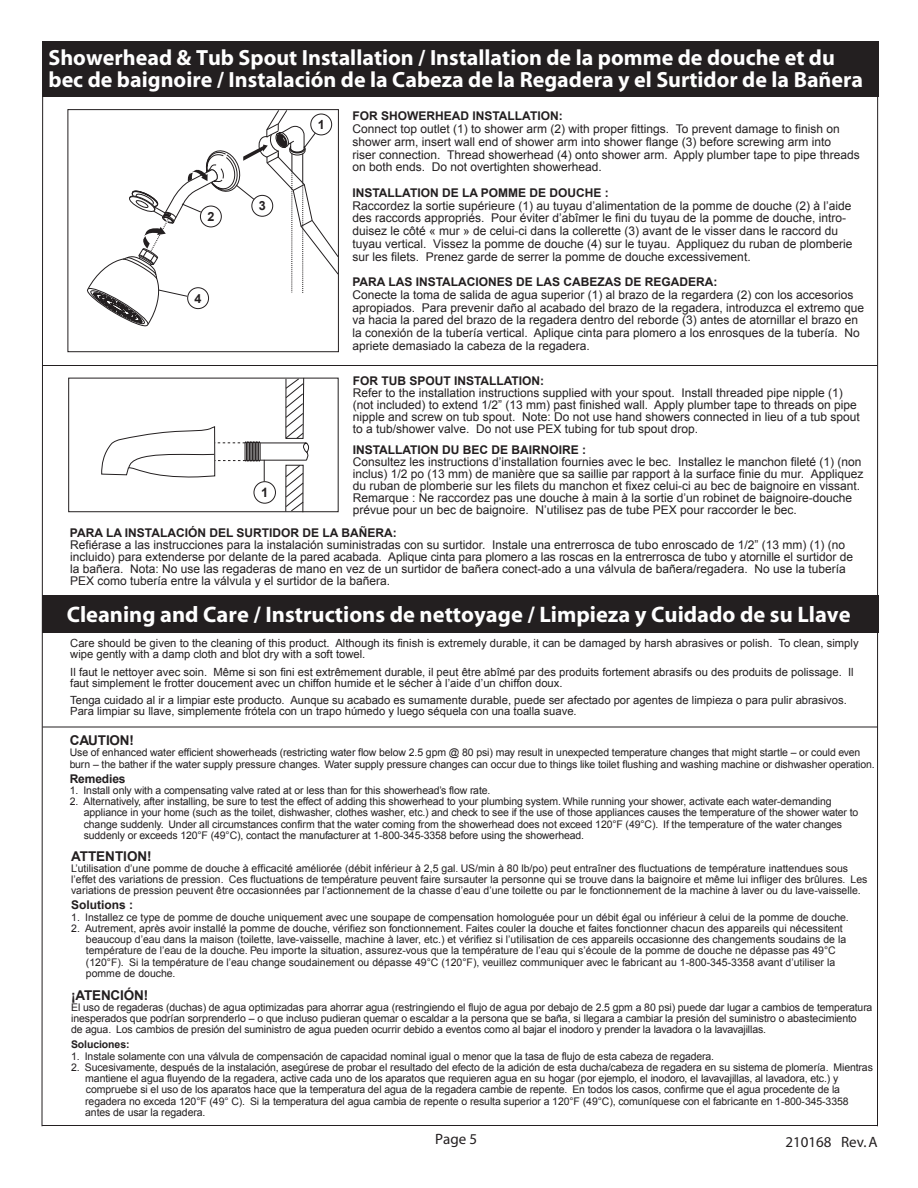
<style>
.page{position:relative;width:918px;height:1188px;background:#fff}
.page>*{position:absolute;margin:0;border:0;box-sizing:border-box;transform-origin:0 0}
.t1{font:700 22.5px "Myriad";color:#fff}
.t2{font:700 22.05px/22.5px "Myriad";color:#fff}
.t3{font:15px "Myriad";color:#231f20}
.t4{font:700 13.5px "Arial";letter-spacing:-.01em;color:#231f20}
.t5{font:700 12.9px "Arial";color:#231f20}
.t6{font:700 12.6px "Arial";color:#231f20}
.t7{font:12px/12.8px "Arial";color:#231f20}
.t8{font:700 12px "Arial";color:#231f20}
.t9{font:11.25px/11.2px "Arial";color:#231f20}
.t10{font:10.5px/11.2px "Arial";letter-spacing:-.01em;color:#231f20}
.t11{font:700 10.5px "Arial";letter-spacing:-.01em;color:#231f20}
</style>
<div class="page">
<div style="left:42px;top:41px;width:836px;height:56px;background:#231f20"></div>
<div style="left:68px;top:109px;width:271px;height:243px;border:1px solid #231f20"></div>
<svg style="left:86px;top:110px;width:252px;height:218px"></svg>
<svg style="left:41px;top:97px;width:2px;height:1030px"></svg>
<hr style="left:877px;top:97px;width:1px;height:1029px;background:#231f20">
<div style="left:68px;top:378px;width:271px;height:134px;border:1px solid #231f20"></div>
<svg style="left:101px;top:377px;width:210px;height:136px"></svg>
<hr style="left:42px;top:1125px;width:836px;height:1px;background:#231f20">
<div style="left:43px;top:595px;width:836px;height:38px;background:#231f20"></div>
<hr style="left:43px;top:365px;width:835px;height:1px;background:#231f20">
<hr style="left:43px;top:727px;width:835px;height:1px;background:#231f20">
<h2 class="t2" style="left:48px;top:47px;width:816px">Showerhead &amp; Tub Spout Installation / Installation de la pomme de douche et du bec de baignoire / Instalación de la Cabeza de la Regadera y el Surtidor de la Bañera</h2>
<p class="t6" style="left:207px;top:208px;width:9px">2</p>
<p class="t6" style="left:195px;top:290px;width:9px">4</p>
<p class="t6" style="left:259px;top:197px;width:9px">3</p>
<p class="t6" style="left:318px;top:116px;width:9px">1</p>
<p class="t8" style="left:353px;top:108px;width:212px">FOR SHOWERHEAD INSTALLATION:</p>
<p class="t7" style="left:353px;top:123px;width:509px">Connect top outlet (1) to shower arm (2) with proper fittings. To prevent damage to finish on shower arm, insert wall end of shower arm into shower flange (3) before screwing arm into<br>riser connection. Thread showerhead (4) onto shower arm. Apply plumber tape to pipe threads on both ends. Do not overtighten showerhead.</p>
<p class="t8" style="left:353px;top:185px;width:258px">INSTALLATION DE LA POMME DE DOUCHE :</p>
<p class="t7" style="left:353px;top:199px;width:501px">Raccordez la sortie supérieure (1) au tuyau d’alimentation de la pomme de douche (2) à l’aide des raccords appropriés. Pour éviter d’abîmer le fini du tuyau de la pomme de douche, intro&shy;duisez le côté « mur » de celui-ci dans la collerette (3) avant de le visser dans le raccord du tuyau vertical. Vissez la pomme de douche (4) sur le tuyau. Appliquez du ruban de plomberie sur les filets. Prenez garde de serrer la pomme de douche excessivement.</p>
<p class="t8" style="left:353px;top:274px;width:367px">PARA LAS INSTALACIONES DE LAS CABEZAS DE REGADERA:</p>
<p class="t7" style="left:353px;top:288px;width:513px">Conecte la toma de salida de agua superior (1) al brazo de la regardera (2) con los accesorios apropiados. Para prevenir daño al acabado del brazo de la regadera, introduzca el extremo que va hacia la pared del brazo de la regadera dentro del reborde (3) antes de atornillar el brazo en la conexión de la tubería vertical. Aplique cinta para plomero a los enrosques de la tubería. No apriete demasiado la cabeza de la regadera.</p>
<p class="t8" style="left:353px;top:373px;width:193px">FOR TUB SPOUT INSTALLATION:</p>
<p class="t7" style="left:353px;top:387px;width:508px;line-height:12px">Refer to the installation instructions supplied with your spout. Install threaded pipe nipple (1) (not included) to extend 1/2” (13 mm) past finished wall. Apply plumber tape to threads on pipe nipple and screw on tub spout. Note: Do not use hand showers connected in lieu of a tub spout to a tub/shower valve. Do not use PEX tubing for tub spout drop.</p>
<p class="t8" style="left:353px;top:442px;width:235px">INSTALLATION DU BEC DE BAIRNOIRE :</p>
<p class="t7" style="left:353px;top:456px;width:512px;line-height:12px">Consultez les instructions d’installation fournies avec le bec. Installez le manchon fileté (1) (non inclus) 1/2 po (13 mm) de manière que sa saillie par rapport à la surface finie du mur. Appliquez du ruban de plomberie sur les filets du manchon et fixez celui-ci au bec de baignoire en vissant.<br>Remarque : Ne raccordez pas une douche à main à la sortie d’un robinet de baignoire-douche prévue pour un bec de baignoire. N’utilisez pas de tube PEX pour raccorder le bec.</p>
<p class="t8" style="left:70px;top:525px;width:328px">PARA LA INSTALACIÓN DEL SURTIDOR DE LA BAÑERA:</p>
<p class="t7" style="left:70px;top:539px;width:785px;line-height:12px">Refiérase a las instrucciones para la instalación suministradas con su surtidor. Instale una entrerrosca de tubo enroscado de 1/2” (13 mm) (1) (no incluido) para extenderse por delante de la pared acabada. Aplique cinta para plomero a las roscas en la entrerrosca de tubo y atornille el surtidor de la bañera. Nota: No use las regaderas de mano en vez de un surtidor de bañera conect-ado a una válvula de bañera/regadera. No use la tubería PEX como tubería entre la válvula y el surtidor de la bañera.</p>
<h1 class="t1" style="left:67px;top:602px;width:786px">Cleaning and Care / Instructions de nettoyage / Limpieza y Cuidado de su Llave</h1>
<p class="t9" style="left:70px;top:638px;width:790px">Care should be given to the cleaning of this product. Although its finish is extremely durable, it can be damaged by harsh abrasives or polish. To clean, simply wipe gently with a damp cloth and blot dry with a soft towel.</p>
<p class="t9" style="left:70px;top:666px;width:785px">Il faut le nettoyer avec soin. Même si son fini est extrêmement durable, il peut être abîmé par des produits fortement abrasifs ou des produits de polissage. Il faut simplement le frotter doucement avec un chiffon humide et le sécher à l’aide d’un chiffon doux.</p>
<p class="t9" style="left:70px;top:695px;width:778px">Tenga cuidado al ir a limpiar este producto. Aunque su acabado es sumamente durable, puede ser afectado por agentes de limpieza o para pulir abrasivos.<br>Para limpiar su llave, simplemente frótela con un trapo húmedo y luego séquela con una toalla suave.</p>
<p class="t4" style="left:70px;top:731px;width:66px">CAUTION!</p>
<p class="t10" style="left:70px;top:747px;width:807px">Use of enhanced water efficient showerheads (restricting water flow below 2.5 gpm @ 80 psi) may result in unexpected temperature changes that might startle – or could even burn – the bather if the water supply pressure changes. Water supply pressure changes can occur due to things like toilet flushing and washing machine or dishwasher operation.</p>
<p class="t8" style="left:70px;top:770px;width:57px">Remedies</p>
<p class="t10" style="left:70px;top:785px;width:422px">1. Install only with a compensating valve rated at or less than for this showerhead’s flow rate.</p>
<p class="t10" style="left:84px;top:796px;width:776px;text-indent:-14px">2. Alternatively, after installing, be sure to test the effect of adding this showerhead to your plumbing system. While running your shower, activate each water-demanding appliance in your home (such as the toilet, dishwasher, clothes washer, etc.) and check to see if the use of those appliances causes the temperature of the shower water to change suddenly. Under all circumstances confirm that the water coming from the showerhead does not exceed 120°F (49°C). If the temperature of the water changes suddenly or exceeds 120°F (49°C), contact the manufacturer at 1-800-345-3358 before using the showerhead.</p>
<p class="t4" style="left:71px;top:847px;width:82px">ATTENTION!</p>
<p class="t10" style="left:71px;top:863px;width:798px">L’utilisation d’une pomme de douche à efficacité améliorée (débit inférieur à 2,5 gal. US/min à 80 lb/po) peut entraîner des fluctuations de température inattendues sous l’effet des variations de pression. Ces fluctuations de température peuvent faire sursauter la personne qui se trouve dans la baignoire et même lui infliger des brûlures. Les variations de pression peuvent être occasionnées par l’actionnement de la chasse d’eau d’une toilette ou par le fonctionnement de la machine à laver ou du lave-vaisselle.</p>
<p class="t8" style="left:71px;top:897px;width:64px">Solutions :</p>
<p class="t10" style="left:71px;top:911px;width:779px">1. Installez ce type de pomme de douche uniquement avec une soupape de compensation homologuée pour un débit égal ou inférieur à celui de la pomme de douche.</p>
<p class="t10" style="left:86px;top:923px;width:762px;text-indent:-15px">2. Autrement, après avoir installé la pomme de douche, vérifiez son fonctionnement. Faites couler la douche et faites fonctionner chacun des appareils qui nécessitent beaucoup d’eau dans la maison (toilette, lave-vaisselle, machine à laver, etc.) et vérifiez si l’utilisation de ces appareils occasionne des changements soudains de la température de l’eau de la douche. Peu importe la situation, assurez-vous que la température de l’eau qui s’écoule de la pomme de douche ne dépasse pas 49°C (120°F). Si la température de l’eau change soudainement ou dépasse 49°C (120°F), veuillez communiquer avec le fabricant au 1-800-345-3358 avant d’utiliser la pomme de douche.</p>
<p class="t4" style="left:71px;top:986px;width:79px">¡ATENCIÓN!</p>
<p class="t10" style="left:71px;top:1002px;width:803px">El uso de regaderas (duchas) de agua optimizadas para ahorrar agua (restringiendo el flujo de agua por debajo de 2.5 gpm a 80 psi) puede dar lugar a cambios de temperatura inesperados que podrían sorprenderlo – o que incluso pudieran quemar o escaldar a la persona que se baña, si llegara a cambiar la presión del suministro o abastecimiento<br>de agua. Los cambios de presión del suministro de agua pueden ocurrir debido a eventos como al bajar el inodoro y prender la lavadora o la lavavajillas.</p>
<p class="t11" style="left:71px;top:1038px;width:60px">Soluciones:</p>
<p class="t10" style="left:71px;top:1050px;width:645px">1. Instale solamente con una válvula de compensación de capacidad nominal igual o menor que la tasa de flujo de esta cabeza de regadera.</p>
<p class="t10" style="left:85px;top:1062px;width:789px;text-indent:-14px">2. Sucesivamente, después de la instalación, asegúrese de probar el resultado del efecto de la adición de esta ducha/cabeza de regadera en su sistema de plomería. Mientras mantiene el agua fluyendo de la regadera, active cada uno de los aparatos que requieren agua en su hogar (por ejemplo, el inodoro, el lavavajillas, al lavadora, etc.) y compruebe si el uso de los aparatos hace que la temperatura del agua de la regadera cambie de repente. En todos los casos, confirme que el agua procedente de la regadera no exceda 120°F (49° C). Si la temperatura del agua cambia de repente o resulta superior a 120°F (49°C), comuníquese con el fabricante en 1-800-345-3358 antes de usar la regadera.</p>
<p class="t5" style="left:261px;top:484px;width:9px">1</p>
<h3 class="t3" style="left:435px;top:1132px;width:43px">Page 5</h3>
<h3 class="t3" style="left:786px;top:1134px;width:94px">210168 Rev. A</h3>
</div>
